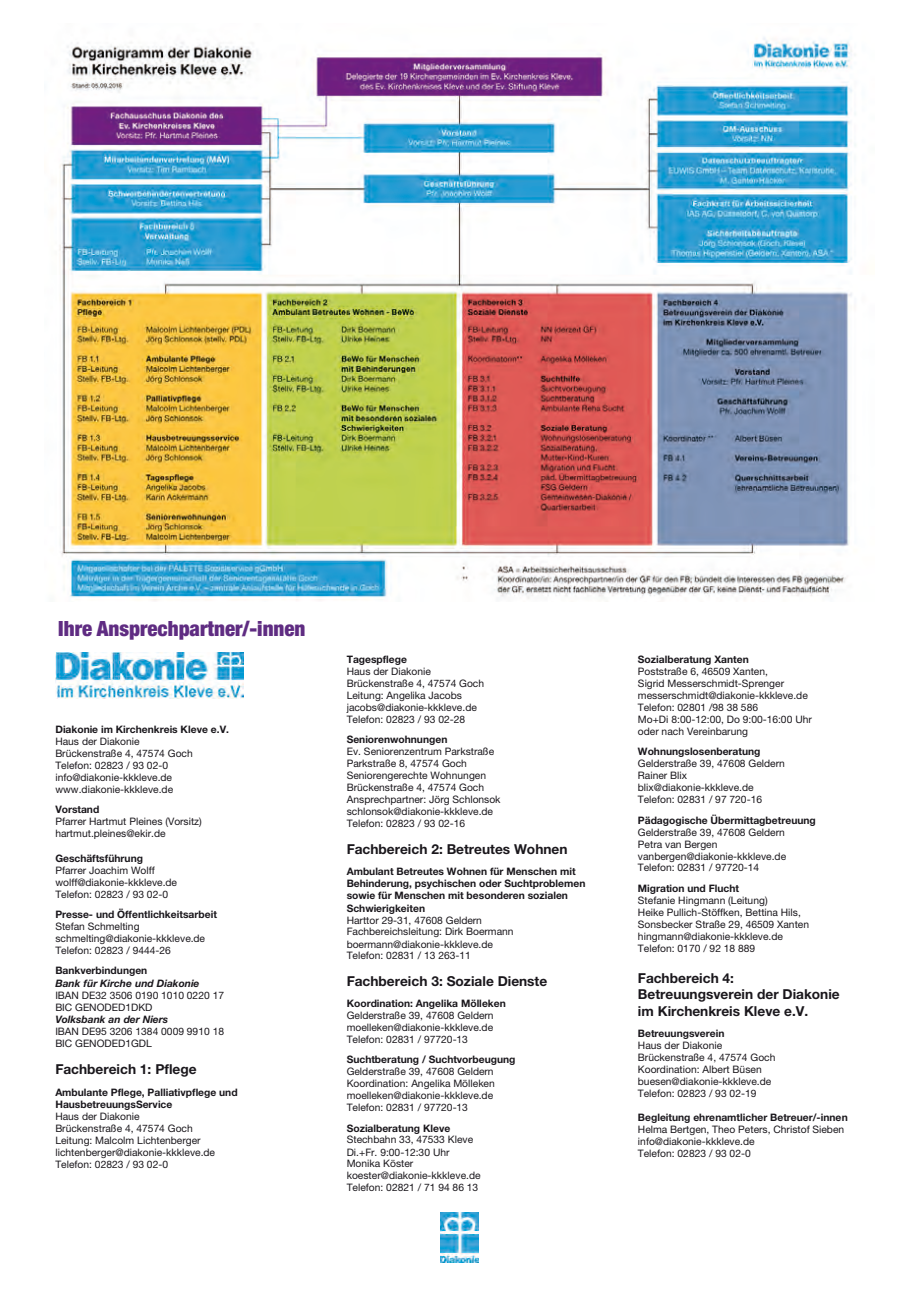
<style>
.page{position:relative;width:906px;height:1289px;background:#fff}
.page>*{position:absolute;margin:0;border:0;box-sizing:border-box;transform-origin:0 0}
.t1{font:900 condensed 21px "Helvetica Neue LT Std";color:#5f2c82}
.t2{font:700 13.65px/16.5px "Helvetica Neue LT Std";color:#1a171c}
.t3{font:10.2px/12px "Helvetica Neue LT Std";color:#1a171c}
.t4{font:700 10.2px/12.1px "Helvetica Neue LT Std";color:#1a171c}
.s1{font-weight:700}
.s2{font-weight:700;font-style:italic}
.s3{font-weight:400}
.s4{color:#1a161a}
</style>
<div class="page">
<img style="left:440px;top:1212px;width:38px;height:49px">
<img style="left:59px;top:37px;width:797px;height:564px">
<img style="left:55px;top:653px;width:188px;height:45px">
<p class="t1" style="left:58px;top:615px;width:249px">Ihre Ansprechpartner/-innen</p>
<p class="t3" style="left:55px;top:723px;width:175px"><span class="s1">Diakonie im Kirchenkreis Kleve e.V.<br></span>Haus der Diakonie<br>Brückenstraße 4, 47574 Goch<br>Telefon: 02823 / 93 02-0 info@diakonie-kkkleve.de www.diakonie-kkkleve.de</p>
<p class="t3" style="left:55px;top:803px;width:148px"><span class="s1">Vorstand<br></span>Pfarrer Hartmut Pleines (Vorsitz) hartmut.pleines@ekir.de</p>
<p class="t3" style="left:55px;top:852px;width:123px"><span class="s1">Geschäftsführung<br></span>Pfarrer Joachim Wolff wolff@diakonie-kkkleve.de<br>Telefon: 02823 / 93 02-0</p>
<p class="t3" style="left:55px;top:908px;width:163px"><span class="s1">Presse- und Öffentlichkeitsarbeit<br></span>Stefan Schmelting schmelting@diakonie-kkkleve.de<br>Telefon: 02823 / 9444-26</p>
<p class="t3" style="left:55px;top:964px;width:170px"><span class="s1">Bankverbindungen<br></span><span class="s2">Bank für Kirche und Diakonie<br></span>IBAN DE32 3506 0190 1010 0220 17<br>BIC GENODED1DKD<br><span class="s2">Volksbank an der Niers<br></span>IBAN DE95 3206 1384 0009 9910 18<br>BIC GENODED1GDL</p>
<p class="t2" style="left:55px;top:1060px;width:143px">Fachbereich 1: Pflege</p>
<p class="t3" style="left:55px;top:1085px;width:184px"><span class="s1">Ambulante Pflege, Palliativpflege und<br>HausbetreuungsService<br></span>Haus der Diakonie<br>Brückenstraße 4, 47574 Goch<br>Leitung: Malcolm Lichtenberger lichtenberger@diakonie-kkkleve.de<br>Telefon: 02823 / 93 02-0</p>
<p class="t3" style="left:347px;top:653px;width:139px"><span class="s1">Tagespflege<br></span>Haus der Diakonie<br>Brückenstraße 4, 47574 Goch<br>Leitung: Angelika Jacobs jacobs@diakonie-kkkleve.de<br>Telefon: 02823 / 93 02-28</p>
<p class="t3" style="left:347px;top:733px;width:155px"><span class="s1">Seniorenwohnungen<br></span>Ev. Seniorenzentrum Parkstraße<br>Parkstraße 8, 47574 Goch<br>Seniorengerechte Wohnungen<br>Brückenstraße 4, 47574 Goch<br>Ansprechpartner: Jörg Schlonsok schlonsok@diakonie-kkkleve.de<br>Telefon: 02823 / 93 02-16</p>
<p class="t2" style="left:347px;top:840px;width:222px">Fachbereich 2: Betreutes Wohnen</p>
<p class="t4" style="left:347px;top:864px;width:240px">Ambulant Betreutes Wohnen für Menschen mit Behinderung, psychischen oder Suchtproblemen sowie für Menschen mit besonderen sozialen Schwierigkeiten<br><span class="s3">Harttor 29-31, 47608 Geldern<br>Fachbereichsleitung: Dirk Boermann boermann@diakonie-kkkleve.de<br>Telefon: 02831 / 13 263-11</span></p>
<p class="t2" style="left:347px;top:972px;width:202px">Fachbereich 3: Soziale Dienste</p>
<p class="t3" style="left:347px;top:997px;width:161px"><span class="s1">Koordination: Angelika Mölleken<br></span>Gelderstraße 39, 47608 Geldern moelleken@diakonie-kkkleve.de<br>Telefon: 02831 / 97720-13</p>
<p class="t3" style="left:347px;top:1053px;width:170px"><span class="s1">Suchtberatung / Suchtvorbeugung<br></span>Gelderstraße 39, 47608 Geldern<br>Koordination: Angelika Mölleken moelleken@diakonie-kkkleve.de<br>Telefon: 02831 / 97720-13</p>
<p class="t3" style="left:347px;top:1121px;width:135px"><span class="s1">Sozialberatung Kleve<br></span>Stechbahn 33, 47533 Kleve<br>Di.+Fr. 9:00-12:30 Uhr<br>Monika Köster koester@diakonie-kkkleve.de<br>Telefon: 02821 / 71 94 86 13</p>
<p class="t3" style="left:638px;top:653px;width:175px"><span class="s1">Sozialberatung Xanten<br></span>Poststraße 6, 46509 Xanten,<br>Sigrid Messerschmidt-Sprenger messerschmidt@diakonie-kkkleve.de<br>Telefon: 02801 /98 38 586<br>Mo+Di 8:00-12:00, Do 9:00-16:00 Uhr oder nach Vereinbarung</p>
<p class="t3" style="left:638px;top:745px;width:148px"><span class="s1">Wohnungslosenberatung<br></span>Gelderstraße 39, 47608 Geldern<br>Rainer Blix blix@diakonie-kkkleve.de<br>Telefon: 02831 / 97 720-16</p>
<p class="t3" style="left:638px;top:813px;width:179px"><span class="s1">Pädagogische Übermittagbetreuung<br></span>Gelderstraße 39, 47608 Geldern<br>Petra van Bergen vanbergen@diakonie-kkkleve.de<br>Telefon: 02831 / 97720-14</p>
<p class="t3" style="left:638px;top:882px;width:173px"><span class="s1">Migration und Flucht<br></span>Stefanie Hingmann (Leitung)<br>Heike Pullich-Stöffken, Bettina Hils,<br>Sonsbecker Straße 29, 46509 Xanten hingmann@diakonie-kkkleve.de<br>Telefon: <span class="s4">0170 / 92 18 889</span></p>
<p class="t2" style="left:638px;top:969px;width:203px">Fachbereich 4:<br>Betreuungsverein der Diakonie im Kirchenkreis Kleve e.V.</p>
<p class="t3" style="left:638px;top:1027px;width:139px"><span class="s1">Betreuungsverein<br></span>Haus der Diakonie<br>Brückenstraße 4, 47574 Goch<br>Koordination: Albert Büsen buesen@diakonie-kkkleve.de<br>Telefon: 02823 / 93 02-19</p>
<p class="t3" style="left:638px;top:1111px;width:211px"><span class="s1">Begleitung ehrenamtlicher Betreuer/-innen </span>Helma Bertgen, Theo Peters, Christof Sieben info@diakonie-kkkleve.de<br>Telefon: 02823 / 93 02-0</p>
</div>
